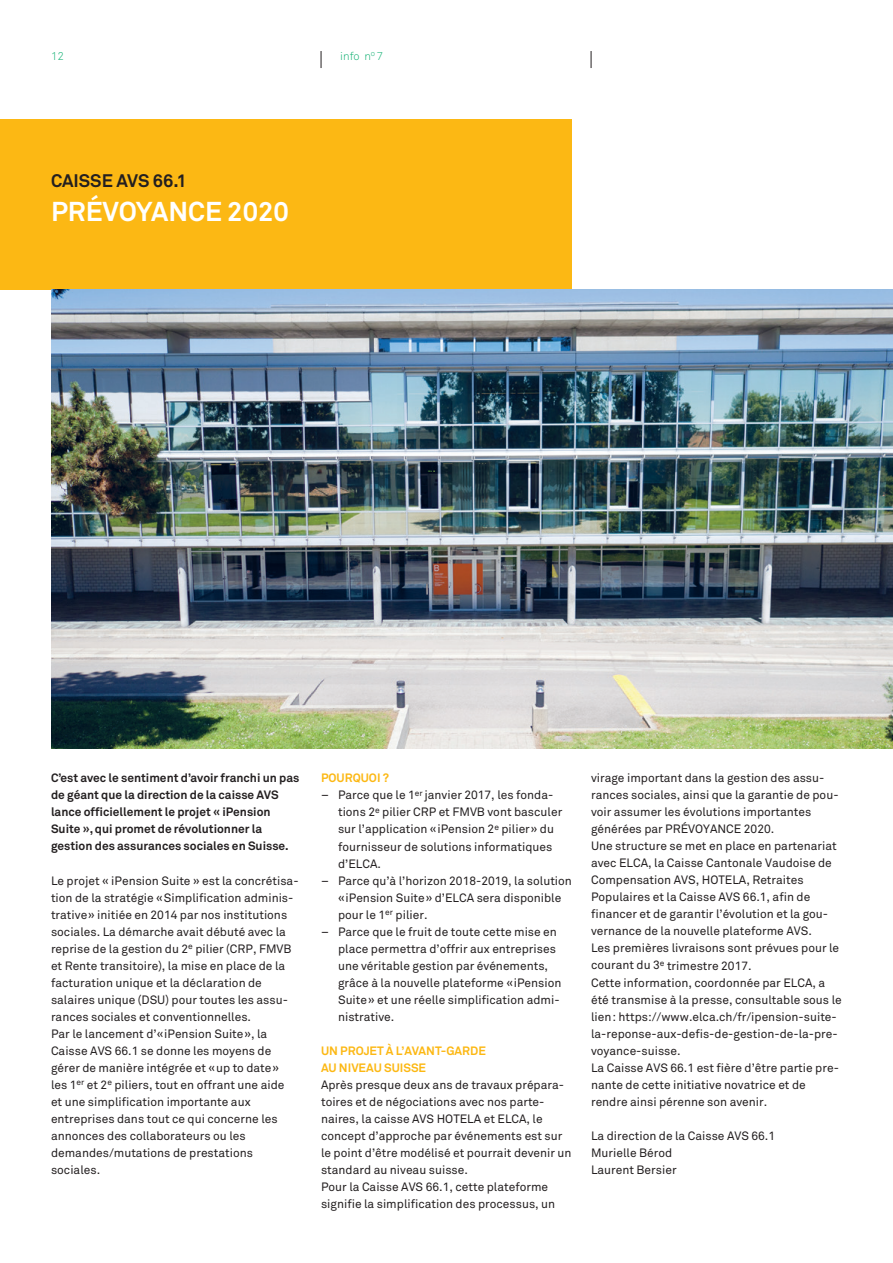
<style>
.page{position:relative;width:893px;height:1263px;background:#fff}
.page>*{position:absolute;margin:0;border:0;box-sizing:border-box;transform-origin:0 0}
.t1{font:700 27px "Akkurat";color:#fff}
.t2{font:700 18px "Akkurat";color:#231f20}
.t3{font:12px/17px "Akkurat";color:#231f20}
.t4{font:700 12px/17px "Akkurat";color:#231f20}
.t5{font:700 12px/17px "Akkurat";color:#fcb814}
.t6{font:300 11.25px "Akkurat";color:#0daf70}
</style>
<div class="page">
<div style="left:0;top:119px;width:572px;height:170px;background:#fcb814"></div>
<svg style="left:591px;top:51px;width:1px;height:17px"></svg>
<svg style="left:321px;top:51px;width:1px;height:17px"></svg>
<img style="left:51px;top:289px;width:842px;height:459px">
<p class="t6" style="left:51px;top:49px;width:14px">12</p>
<p class="t6" style="left:340px;top:49px;width:45px">info n<sup>o</sup> 7</p>
<h2 class="t2" style="left:51px;top:169px;width:137px">CAISSE AVS 66.1</h2>
<h1 class="t1" style="left:51px;top:195px;width:239px">PRÉVOYANCE 2020</h1>
<p class="t4" style="left:51px;top:770px;width:250px">C’est avec le sentiment d’avoir franchi un pas de géant que la direction de la caisse AVS lance officiellement le projet « iPension Suite », qui promet de révolutionner la gestion des assurances sociales en Suisse.</p>
<p class="t3" style="left:51px;top:872px;width:249px">Le projet « iPension Suite » est la concrétisa&shy;tion de la stratégie «Simplification adminis&shy;trative» initiée en 2014 par nos institutions sociales. La démarche avait débuté avec la reprise de la gestion du 2<sup>e</sup> pilier (CRP, FMVB et Rente transitoire), la mise en place de la facturation unique et la déclaration de salaires unique (DSU) pour toutes les assu&shy;rances sociales et conventionnelles.<br>Par le lancement d’«iPension Suite», la Caisse AVS 66.1 se donne les moyens de gérer de manière intégrée et «up to date»<br>les 1<sup>er</sup> et 2<sup>e</sup> piliers, tout en offrant une aide et une simplification importante aux entreprises dans tout ce qui concerne les annonces des collaborateurs ou les demandes/mutations de prestations sociales.</p>
<p class="t5" style="left:321px;top:770px;width:70px">POURQUOI ?</p>
<p class="t3" style="left:338px;top:787px;width:226px;text-indent:-17px">– Parce que le 1<sup>er</sup> janvier 2017, les fonda&shy;tions 2<sup>e</sup> pilier CRP et FMVB vont basculer sur l’application «iPension 2<sup>e</sup> pilier» du fournisseur de solutions informatiques d’ELCA.</p>
<p class="t3" style="left:338px;top:872px;width:235px;text-indent:-17px">– Parce qu’à l’horizon 2018-2019, la solution «iPension Suite» d’ELCA sera disponible pour le 1<sup>er</sup> pilier.</p>
<p class="t3" style="left:338px;top:923px;width:225px;text-indent:-17px">– Parce que le fruit de toute cette mise en place permettra d’offrir aux entreprises une véritable gestion par événements, grâce à la nouvelle plateforme «iPension Suite» et une réelle simplification admi&shy;nistrative.</p>
<p class="t5" style="left:321px;top:1042px;width:166px">UN PROJET À L’AVANT-GARDE<br>AU NIVEAU SUISSE</p>
<p class="t3" style="left:321px;top:1076px;width:252px">Après presque deux ans de travaux prépara&shy;toires et de négociations avec nos parte&shy;naires, la caisse AVS HOTELA et ELCA, le concept d’approche par événements est sur le point d’être modélisé et pourrait devenir un standard au niveau suisse.<br>Pour la Caisse AVS 66.1, cette plateforme signifie la simplification des processus, un</p>
<p class="t3" style="left:591px;top:770px;width:252px">virage important dans la gestion des assu&shy;rances sociales, ainsi que la garantie de pou&shy;voir assumer les évolutions importantes générées par PRÉVOYANCE 2020.<br>Une structure se met en place en partenariat avec ELCA, la Caisse Cantonale Vaudoise de Compensation AVS, HOTELA, Retraites Populaires et la Caisse AVS 66.1, afin de financer et de garantir l’évolution et la gou&shy;vernance de la nouvelle plateforme AVS.<br>Les premières livraisons sont prévues pour le courant du 3<sup>e</sup> trimestre 2017.<br>Cette information, coordonnée par ELCA, a été transmise à la presse, consultable sous le lien: https://www.elca.ch/fr/ipension-suite&shy;la-reponse-aux-defis-de-gestion-de-la-pre&shy;voyance-suisse.<br>La Caisse AVS 66.1 est fière d’être partie pre&shy;nante de cette initiative novatrice et de rendre ainsi pérenne son avenir.</p>
<p class="t3" style="left:591px;top:1127px;width:186px">La direction de la Caisse AVS 66.1<br>Murielle Bérod<br>Laurent Bersier</p>
</div>
